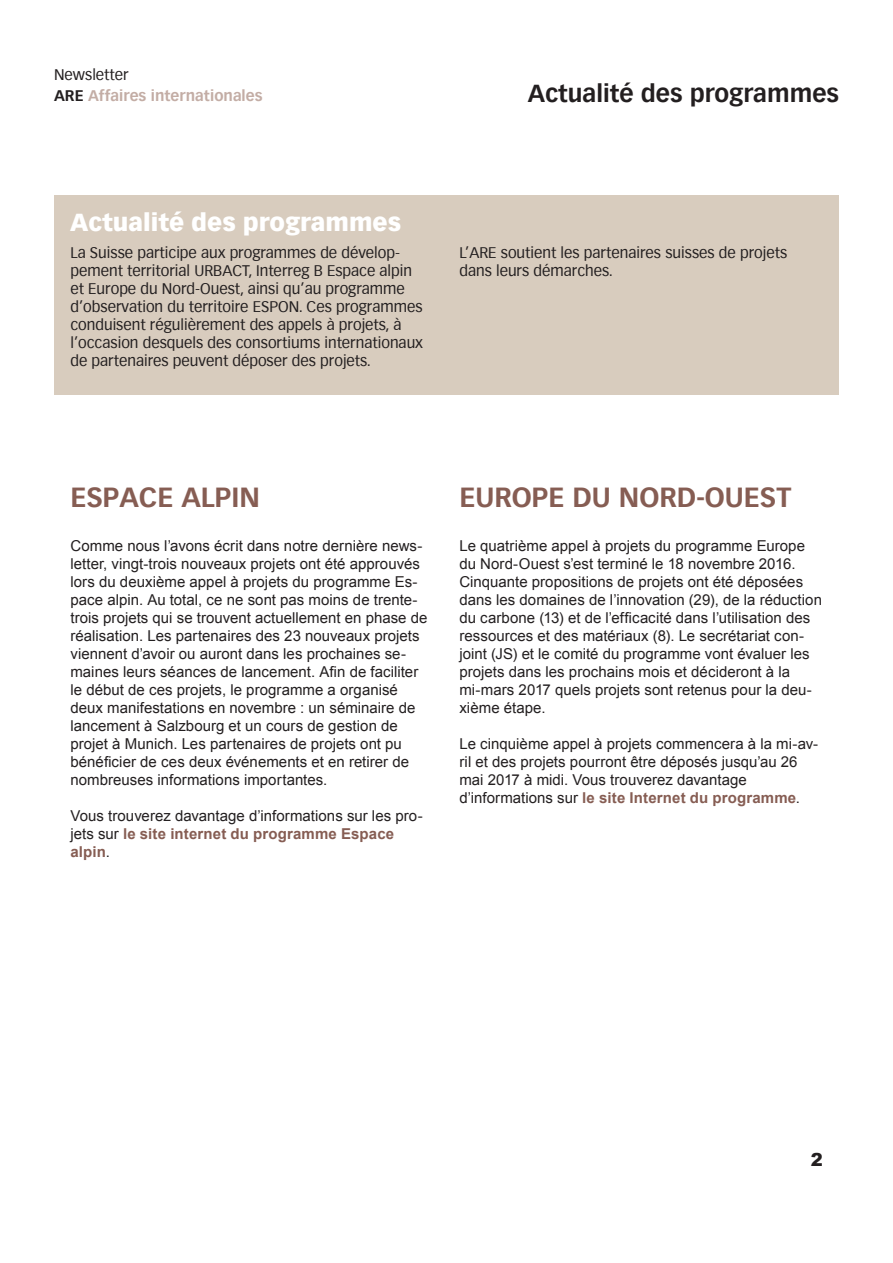
<style>
.page{position:relative;width:893px;height:1263px;background:#fff}
.page>*{position:absolute;margin:0;border:0;box-sizing:border-box;transform-origin:0 0}
.Überschrift__nicht_i{font:700 27px "Vectora LH";color:#865d53}
.t1{font:700 24px "Vectora LH";color:#231f20}
.Kapitel_Überschrift{font:900 24px "Vectora LH";color:#fff}
.t2{font:900 18px "Arial";color:#231f20}
.Fliesstext{font:15px/18px "Arial";letter-spacing:.005em;color:#231f20}
.t3{font:15px/18px "Vectora LH";color:#231f20}
.t4{font:700 15px/20.4px "Vectora LH";letter-spacing:.005em;color:#c3ada5}
.s1{font-weight:400;color:#231f20}
.s2{color:#231f20}
.s3{font-weight:700;color:#865d53}
</style>
<div class="page">
<div style="left:54px;top:195px;width:785px;height:199px;background:#d8ccbe"></div>
<p class="t4" style="left:54px;top:65px;width:210px"><span class="s1">Newsletter<br></span><span class="s2">ARE</span> Affaires internationales</p>
<p class="Kapitel_Überschrift" style="left:70px;top:208px;width:332px">Actualité des programmes</p>
<h2 class="t1" style="left:528px;top:79px;width:313px">Actualité des programmes</h2>
<p class="t3" style="left:70px;top:244px;width:354px">La Suisse participe aux programmes de dévelop&shy;pement territorial URBACT, Interreg B Espace alpin et Europe du Nord-Ouest, ainsi qu’au programme d’observation du territoire ESPON. Ces programmes conduisent régulièrement des appels à projets, à l’occasion desquels des consortiums internationaux de partenaires peuvent déposer des projets.</p>
<p class="t3" style="left:459px;top:244px;width:329px">L’ARE soutient les partenaires suisses de projets dans leurs démarches.</p>
<p class="Überschrift__nicht_i" style="left:70px;top:481px;width:191px">ESPACE ALPIN</p>
<p class="Fliesstext" style="left:70px;top:537px;width:359px">Comme nous l’avons écrit dans notre dernière news&shy;letter, vingt-trois nouveaux projets ont été approuvés lors du deuxième appel à projets du programme Es&shy;pace alpin. Au total, ce ne sont pas moins de trente&shy;trois projets qui se trouvent actuellement en phase de réalisation. Les partenaires des 23 nouveaux projets viennent d’avoir ou auront dans les prochaines se&shy;maines leurs séances de lancement. Afin de faciliter le début de ces projets, le programme a organisé deux manifestations en novembre : un séminaire de lancement à Salzbourg et un cours de gestion de projet à Munich. Les partenaires de projets ont pu bénéficier de ces deux événements et en retirer de nombreuses informations importantes.</p>
<p class="Fliesstext" style="left:70px;top:807px;width:354px">Vous trouverez davantage d’informations sur les pro&shy;jets sur <span class="s3">le site internet du programme Espace alpin</span>.</p>
<p class="Überschrift__nicht_i" style="left:459px;top:481px;width:333px">EUROPE DU NORD-OUEST</p>
<p class="Fliesstext" style="left:459px;top:537px;width:364px">Le quatrième appel à projets du programme Europe du Nord-Ouest s’est terminé le 18 novembre 2016.<br>Cinquante propositions de projets ont été déposées dans les domaines de l’innovation (29), de la réduction du carbone (13) et de l’efficacité dans l’utilisation des ressources et des matériaux (8). Le secrétariat con&shy;joint (JS) et le comité du programme vont évaluer les projets dans les prochains mois et décideront à la mi-mars 2017 quels projets sont retenus pour la deu&shy;xième étape.</p>
<p class="Fliesstext" style="left:459px;top:735px;width:360px">Le cinquième appel à projets commencera à la mi-av&shy;ril et des projets pourront être déposés jusqu’au 26 mai 2017 à midi. Vous trouverez davantage d’informations sur <span class="s3">le site Internet du programme</span>.</p>
<p class="t2" style="left:811px;top:1147px;width:14px">2</p>
</div>
